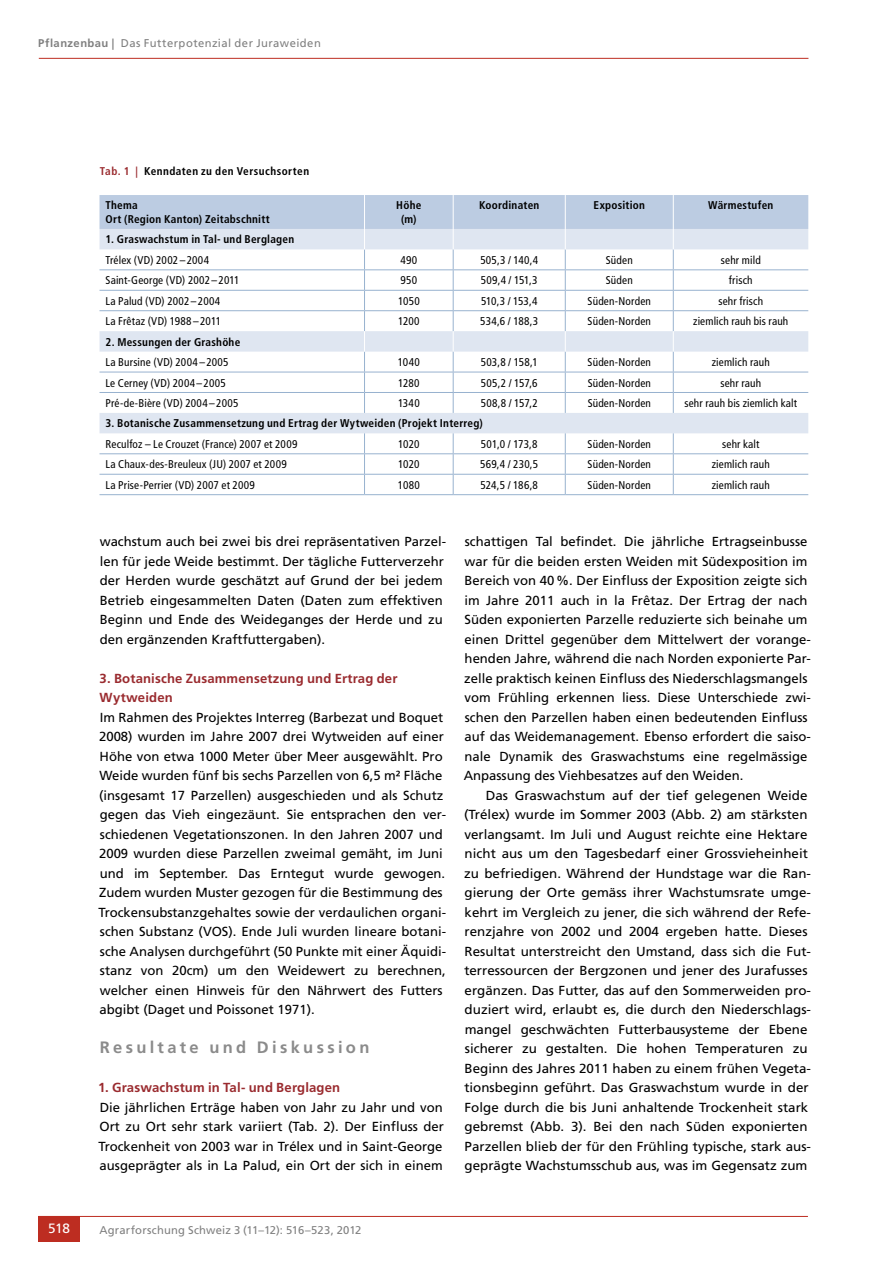
<style>
.page{position:relative;width:893px;height:1263px;background:#fff}
.page>*{position:absolute;margin:0;border:0;box-sizing:border-box;transform-origin:0 0}
.t1{font:700 16.5px "Frutiger LT Std";letter-spacing:.2em;color:#8b8b8b}
.t2{font:13.5px "Frutiger LT Std";color:#fff}
.t3{font:13.2px/19.5px "Frutiger LT Std";color:#000}
.t4{font:700 13.2px/19.5px "Frutiger LT Std";letter-spacing:.01em;color:#9a2b2f}
.t5{font:condensed 11.25px "Frutiger LT Std";letter-spacing:.015em;color:#000}
.t6{font:700 condensed 11.25px/13.5px "Frutiger LT Std";letter-spacing:.02em;color:#000}
.t7{font:11.25px "Frutiger LT Std";letter-spacing:.03em;color:#808080}
.t8{font:700 condensed 11.25px "Frutiger LT Std";letter-spacing:.04em;color:#000}
.s1{font-weight:700}
.s2{color:#9a2b2f}
</style>
<div class="page">
<hr style="left:39px;top:58px;width:769px;height:1px;background:#bd2d21">
<hr style="left:38px;top:1216px;width:770px;height:1px;background:#bd2d21">
<div style="left:38px;top:1216px;width:42px;height:26px;background:#bd2d21"></div>
<div style="left:99px;top:413px;width:709px;height:20px;background:#dfe6f1"></div>
<hr style="left:99px;top:453px;width:265px;height:1px;background:#98b2cf">
<hr style="left:364px;top:453px;width:89px;height:1px;background:#98b2cf">
<hr style="left:453px;top:453px;width:112px;height:1px;background:#98b2cf">
<hr style="left:565px;top:453px;width:108px;height:1px;background:#98b2cf">
<hr style="left:673px;top:453px;width:135px;height:1px;background:#98b2cf">
<hr style="left:99px;top:474px;width:265px;height:1px;background:#98b2cf">
<hr style="left:364px;top:474px;width:89px;height:1px;background:#98b2cf">
<svg style="left:364px;top:433px;width:1px;height:61px"></svg>
<hr style="left:453px;top:474px;width:112px;height:1px;background:#98b2cf">
<svg style="left:453px;top:433px;width:1px;height:61px"></svg>
<hr style="left:565px;top:474px;width:108px;height:1px;background:#98b2cf">
<svg style="left:565px;top:433px;width:1px;height:61px"></svg>
<hr style="left:673px;top:474px;width:135px;height:1px;background:#98b2cf">
<svg style="left:673px;top:433px;width:1px;height:61px"></svg>
<hr style="left:99px;top:494px;width:265px;height:1px;background:#98b2cf">
<hr style="left:364px;top:494px;width:89px;height:1px;background:#98b2cf">
<hr style="left:453px;top:494px;width:112px;height:1px;background:#98b2cf">
<hr style="left:565px;top:494px;width:108px;height:1px;background:#98b2cf">
<hr style="left:673px;top:494px;width:135px;height:1px;background:#98b2cf">
<svg style="left:99px;top:195px;width:709px;height:218px"></svg>
<p class="t7" style="left:38px;top:36px;width:284px"><span class="s1">Pflanzenbau |</span> Das Futterpotenzial der Juraweiden</p>
<p class="t8" style="left:100px;top:164px;width:211px"><span class="s2">Tab. 1 |</span> Kenndaten zu den Versuchsorten</p>
<p class="t6" style="left:105px;top:199px;width:166px">Thema<br>Ort (Region Kanton) Zeitabschnitt</p>
<p class="t6" style="left:396px;top:199px;width:27px;text-align:center">Höhe (m)</p>
<p class="t6" style="left:479px;top:199px;width:62px">Koordinaten</p>
<p class="t6" style="left:594px;top:199px;width:53px">Exposition</p>
<p class="t6" style="left:708px;top:199px;width:67px">Wärmestufen</p>
<p class="t6" style="left:106px;top:233px;width:190px">1. Graswachstum in Tal- und Berglagen</p>
<p class="t5" style="left:106px;top:253px;width:105px">Trélex (VD) 2002–2004</p>
<p class="t5" style="left:400px;top:253px;width:18px">490</p>
<p class="t5" style="left:480px;top:253px;width:59px">505,3 / 140,4</p>
<p class="t5" style="left:606px;top:253px;width:28px">Süden</p>
<p class="t5" style="left:721px;top:253px;width:41px">sehr mild</p>
<p class="t5" style="left:106px;top:274px;width:136px">Saint-George (VD) 2002– 2011</p>
<p class="t5" style="left:401px;top:274px;width:18px">950</p>
<p class="t5" style="left:481px;top:274px;width:58px">509,4 / 151,3</p>
<p class="t5" style="left:606px;top:274px;width:28px">Süden</p>
<p class="t5" style="left:729px;top:274px;width:25px">frisch</p>
<p class="t5" style="left:106px;top:294px;width:116px">La Palud (VD) 2002–2004</p>
<p class="t5" style="left:398px;top:294px;width:23px">1050</p>
<p class="t5" style="left:481px;top:294px;width:58px">510,3 / 153,4</p>
<p class="t5" style="left:588px;top:294px;width:65px">Süden-Norden</p>
<p class="t5" style="left:718px;top:294px;width:46px">sehr frisch</p>
<p class="t5" style="left:106px;top:315px;width:117px">La Frêtaz (VD) 1988–2011</p>
<p class="t5" style="left:398px;top:315px;width:23px">1200</p>
<p class="t5" style="left:480px;top:315px;width:59px">534,6 / 188,3</p>
<p class="t5" style="left:588px;top:315px;width:65px">Süden-Norden</p>
<p class="t5" style="left:693px;top:315px;width:97px">ziemlich rauh bis rauh</p>
<p class="t6" style="left:106px;top:335px;width:136px">2. Messungen der Grashöhe</p>
<p class="t5" style="left:106px;top:356px;width:125px">La Bursine (VD) 2004–2005</p>
<p class="t5" style="left:398px;top:356px;width:24px">1040</p>
<p class="t5" style="left:481px;top:356px;width:58px">503,8 / 158,1</p>
<p class="t5" style="left:588px;top:356px;width:65px">Süden-Norden</p>
<p class="t5" style="left:712px;top:356px;width:59px">ziemlich rauh</p>
<p class="t5" style="left:106px;top:376px;width:122px">Le Cerney (VD) 2004–2005</p>
<p class="t5" style="left:398px;top:376px;width:23px">1280</p>
<p class="t5" style="left:481px;top:376px;width:58px">505,2 / 157,6</p>
<p class="t5" style="left:588px;top:376px;width:65px">Süden-Norden</p>
<p class="t5" style="left:720px;top:376px;width:42px">sehr rauh</p>
<p class="t5" style="left:106px;top:396px;width:134px">Pré-de-Bière (VD) 2004–2005</p>
<p class="t5" style="left:398px;top:396px;width:23px">1340</p>
<p class="t5" style="left:481px;top:396px;width:58px">508,8 / 157,2</p>
<p class="t5" style="left:588px;top:396px;width:65px">Süden-Norden</p>
<p class="t5" style="left:684px;top:396px;width:114px">sehr rauh bis ziemlich kalt</p>
<p class="t6" style="left:106px;top:417px;width:379px">3. Botanische Zusammensetzung und Ertrag der Wytweiden (Projekt Interreg)</p>
<p class="t5" style="left:106px;top:437px;width:194px">Reculfoz – Le Crouzet (France) 2007 et 2009</p>
<p class="t5" style="left:398px;top:437px;width:23px">1020</p>
<p class="t5" style="left:481px;top:437px;width:58px">501,0 / 173,8</p>
<p class="t5" style="left:588px;top:437px;width:65px">Süden-Norden</p>
<p class="t5" style="left:722px;top:437px;width:39px">sehr kalt</p>
<p class="t5" style="left:106px;top:458px;width:183px">La Chaux-des-Breuleux (JU) 2007 et 2009</p>
<p class="t5" style="left:398px;top:458px;width:23px">1020</p>
<p class="t5" style="left:480px;top:458px;width:59px">569,4 / 230,5</p>
<p class="t5" style="left:588px;top:458px;width:65px">Süden-Norden</p>
<p class="t5" style="left:712px;top:458px;width:59px">ziemlich rauh</p>
<p class="t5" style="left:106px;top:478px;width:151px">La Prise-Perrier (VD) 2007 et 2009</p>
<p class="t5" style="left:398px;top:478px;width:23px">1080</p>
<p class="t5" style="left:480px;top:478px;width:59px">524,5 / 186,8</p>
<p class="t5" style="left:588px;top:478px;width:65px">Süden-Norden</p>
<p class="t5" style="left:712px;top:478px;width:59px">ziemlich rauh</p>
<p class="t3" style="left:100px;top:532px;width:348px">wachstum auch bei zwei bis drei repräsentativen Parzel&shy;len für jede Weide bestimmt. Der tägliche Futterverzehr der Herden wurde geschätzt auf Grund der bei jedem Betrieb eingesammelten Daten (Daten zum effektiven Beginn und Ende des Weideganges der Herde und zu den ergänzenden Kraftfuttergaben).</p>
<p class="t4" style="left:100px;top:668px;width:299px">3. Botanische Zusammensetzung und Ertrag der<br>Wytweiden</p>
<p class="t3" style="left:98px;top:707px;width:349px">Im Rahmen des Projektes Interreg (Barbezat und Boquet 2008) wurden im Jahre 2007 drei Wytweiden auf einer Höhe von etwa 1000 Meter über Meer ausgewählt. Pro Weide wurden fünf bis sechs Parzellen von 6,5 m² Fläche (insgesamt 17 Parzellen) ausgeschieden und als Schutz gegen das Vieh eingezäunt. Sie entsprachen den ver&shy;schiedenen Vegetationszonen. In den Jahren 2007 und 2009 wurden diese Parzellen zweimal gemäht, im Juni und im September. Das Erntegut wurde gewogen.<br>Zudem wurden Muster gezogen für die Bestimmung des Trockensubstanzgehaltes sowie der verdaulichen organi&shy;schen Substanz (VOS). Ende Juli wurden lineare botani&shy;sche Analysen durchgeführt (50 Punkte mit einer Äquidi&shy;stanz von 20cm) um den Weidewert zu berechnen, welcher einen Hinweis für den Nährwert des Futters abgibt (Daget und Poissonet 1971).</p>
<p class="t1" style="left:100px;top:1038px;width:271px">Resultate und Diskussion</p>
<p class="t4" style="left:98px;top:1078px;width:244px">1. Graswachstum in Tal- und Berglagen</p>
<p class="t3" style="left:98px;top:1097px;width:347px;text-align:justify">Die jährlichen Erträge haben von Jahr zu Jahr und von Ort zu Ort sehr stark variiert (Tab. 2). Der Einfluss der Trockenheit von 2003 war in Trélex und in Saint-George ausgeprägter als in La Palud, ein Ort der sich in einem</p>
<p class="t3" style="left:464px;top:532px;width:349px">schattigen Tal befindet. Die jährliche Ertragseinbusse war für die beiden ersten Weiden mit Südexposition im Bereich von 40%. Der Einfluss der Exposition zeigte sich im Jahre 2011 auch in la Frêtaz. Der Ertrag der nach Süden exponierten Parzelle reduzierte sich beinahe um einen Drittel gegenüber dem Mittelwert der vorange&shy;henden Jahre, während die nach Norden exponierte Par&shy;zelle praktisch keinen Einfluss des Niederschlagsmangels vom Frühling erkennen liess. Diese Unterschiede zwi&shy;schen den Parzellen haben einen bedeutenden Einfluss auf das Weidemanagement. Ebenso erfordert die saiso&shy;nale Dynamik des Graswachstums eine regelmässige Anpassung des Viehbesatzes auf den Weiden.</p>
<p class="t3" style="left:464px;top:785px;width:348px;text-indent:22px">Das Graswachstum auf der tief gelegenen Weide (Trélex) wurde im Sommer 2003 (Abb. 2) am stärksten verlangsamt. Im Juli und August reichte eine Hektare nicht aus um den Tagesbedarf einer Grossvieheinheit zu befriedigen. Während der Hundstage war die Ran&shy;gierung der Orte gemäss ihrer Wachstumsrate umge&shy;kehrt im Vergleich zu jener, die sich während der Refe&shy;renzjahre von 2002 und 2004 ergeben hatte. Dieses Resultat unterstreicht den Umstand, dass sich die Fut&shy;terressourcen der Bergzonen und jener des Jurafusses ergänzen. Das Futter, das auf den Sommerweiden pro&shy;duziert wird, erlaubt es, die durch den Niederschlags&shy;mangel geschwächten Futterbausysteme der Ebene sicherer zu gestalten. Die hohen Temperaturen zu Beginn des Jahres 2011 haben zu einem frühen Vegeta&shy;tionsbeginn geführt. Das Graswachstum wurde in der Folge durch die bis Juni anhaltende Trockenheit stark gebremst (Abb. 3). Bei den nach Süden exponierten Parzellen blieb der für den Frühling typische, stark aus&shy;geprägte Wachstumsschub aus, was im Gegensatz zum</p>
<p class="t2" style="left:48px;top:1221px;width:23px">518</p>
<p class="t7" style="left:99px;top:1223px;width:263px">Agrarforschung Schweiz 3 (11–12): 516–523, 2012</p>
</div>
